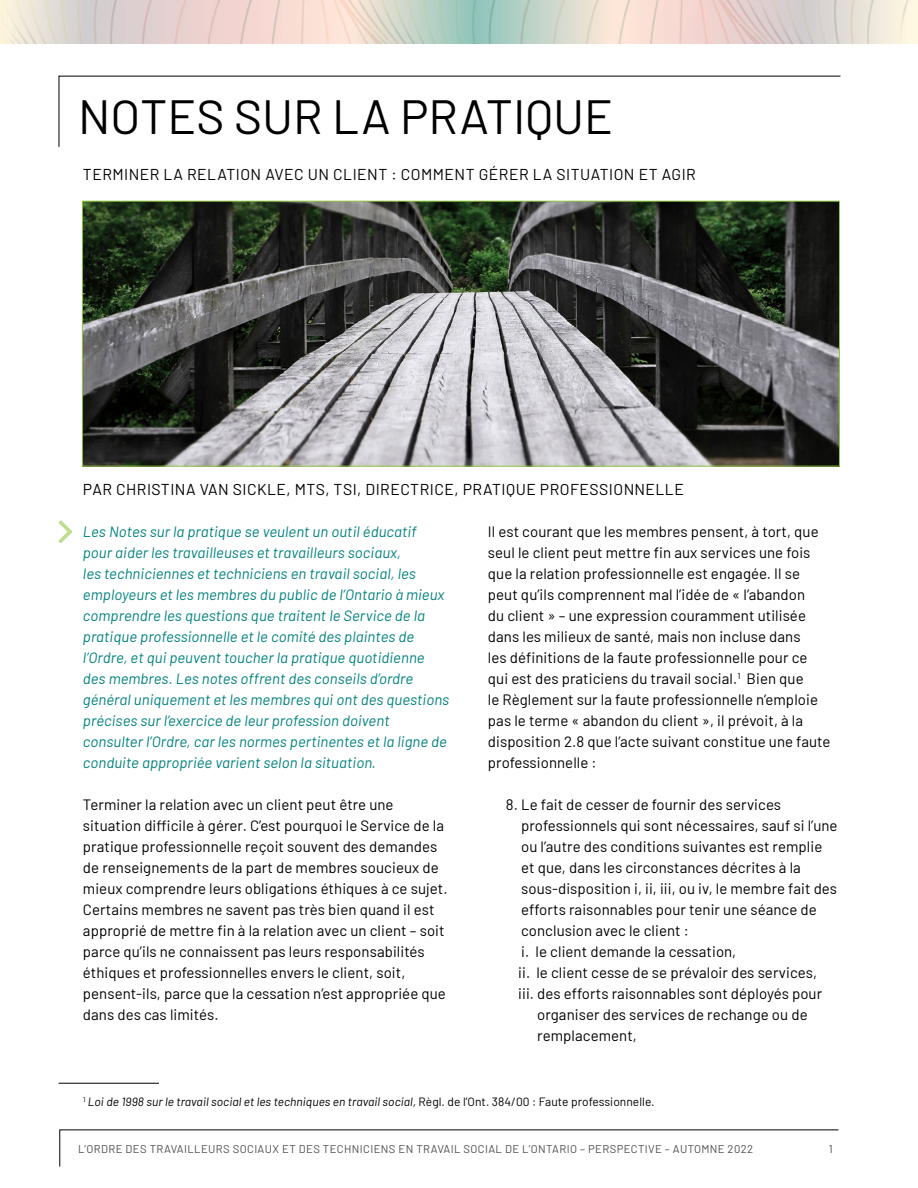
<style>
.page{position:relative;width:918px;height:1188px;background:#fff}
.page>*{position:absolute;margin:0;border:0;box-sizing:border-box;transform-origin:0 0}
.H1_Main_Heading{font:48px "Barlow";color:#000}
.H3_SubOption_3{font:15.75px "Barlow";letter-spacing:.03em;color:#000}
.Body_Copy{font:15px/21px "Barlow";letter-spacing:.005em;color:#000}
.Body_Copy-2{font:italic 15px/21px "Barlow";letter-spacing:.005em;color:#00827e}
.Body_Copy-3{font:italic 12px "Barlow";letter-spacing:.005em;color:#000}
.t1{font:11.25px "Barlow";letter-spacing:.035em;color:#4d4d4f}
.s1{font-style:normal}
</style>
<div class="page">
<img style="left:0;top:0;width:918px;height:44px">
<svg style="left:59px;top:1129px;width:780px;height:38px"></svg>
<svg style="left:58px;top:75px;width:783px;height:72px"></svg>
<img style="left:84px;top:203px;width:754px;height:261px">
<div style="left:82px;top:201px;width:758px;height:265px;border:1px solid #92c83e"></div>
<svg style="left:58px;top:520px;width:14px;height:23px"></svg>
<hr style="left:59px;top:1083px;width:100px;height:1px;background:#000">
<p class="H1_Main_Heading" style="left:78px;top:82px;width:537px">NOTES SUR LA PRATIQUE</p>
<p class="H3_SubOption_3" style="left:83px;top:163px;width:614px">TERMINER LA RELATION AVEC UN CLIENT : COMMENT GÉRER LA SITUATION ET AGIR</p>
<p class="H3_SubOption_3" style="left:83px;top:478px;width:602px">PAR CHRISTINA VAN SICKLE, MTS, TSI, DIRECTRICE, PRATIQUE PROFESSIONNELLE</p>
<p class="Body_Copy-2" style="left:83px;top:520px;width:368px">Les Notes sur la pratique se veulent un outil éducatif pour aider les travailleuses et travailleurs sociaux,<br>les techniciennes et techniciens en travail social, les employeurs et les membres du public de l’Ontario à mieux comprendre les questions que traitent le Service de la pratique professionnelle et le comité des plaintes de l’Ordre, et qui peuvent toucher la pratique quotidienne des membres. Les notes offrent des conseils d’ordre général uniquement et les membres qui ont des questions précises sur l’exercice de leur profession doivent consulter l’Ordre, car les normes pertinentes et la ligne de conduite appropriée varient selon la situation.</p>
<p class="Body_Copy" style="left:83px;top:793px;width:366px">Terminer la relation avec un client peut être une situation difficile à gérer. C’est pourquoi le Service de la pratique professionnelle reçoit souvent des demandes de renseignements de la part de membres soucieux de mieux comprendre leurs obligations éthiques à ce sujet.<br>Certains membres ne savent pas très bien quand il est approprié de mettre fin à la relation avec un client – soit parce qu’ils ne connaissent pas leurs responsabilités éthiques et professionnelles envers le client, soit, pensent-ils, parce que la cessation n’est appropriée que dans des cas limités.</p>
<p class="Body_Copy" style="left:488px;top:520px;width:344px">Il est courant que les membres pensent, à tort, que seul le client peut mettre fin aux services une fois que la relation professionnelle est engagée. Il se peut qu’ils comprennent mal l’idée de « l’abandon<br>du client » – une expression couramment utilisée dans les milieux de santé, mais non incluse dans<br>les définitions de la faute professionnelle pour ce qui est des praticiens du travail social.<sup>1</sup> Bien que<br>le Règlement sur la faute professionnelle n’emploie pas le terme « abandon du client », il prévoit, à la disposition 2.8 que l’acte suivant constitue une faute professionnelle :</p>
<p class="Body_Copy" style="left:521px;top:793px;width:318px;text-indent:-15px">8. Le fait de cesser de fournir des services professionnels qui sont nécessaires, sauf si l’une ou l’autre des conditions suivantes est remplie et que, dans les circonstances décrites à la sous-disposition i, ii, iii, ou iv, le membre fait des efforts raisonnables pour tenir une séance de conclusion avec le client :</p>
<p class="Body_Copy" style="left:521px;top:940px;width:216px">i. le client demande la cessation,</p>
<p class="Body_Copy" style="left:518px;top:961px;width:300px">ii. le client cesse de se prévaloir des services,</p>
<p class="Body_Copy" style="left:537px;top:982px;width:286px;text-indent:-19px">iii. des efforts raisonnables sont déployés pour organiser des services de rechange ou de remplacement,</p>
<p class="Body_Copy-3" style="left:83px;top:1093px;width:573px"><sup>1</sup> Loi de 1998 sur le travail social et les techniques en travail social, <span class="s1">Règl. de l’Ont. 384/00 : Faute professionnelle.</span></p>
<p class="t1" style="left:78px;top:1140px;width:677px">L’ORDRE DES TRAVAILLEURS SOCIAUX ET DES TECHNICIENS EN TRAVAIL SOCIAL DE L’ONTARIO – PERSPECTIVE – AUTOMNE 2022</p>
<p class="t1" style="left:829px;top:1140px;width:5px">1</p>
</div>
